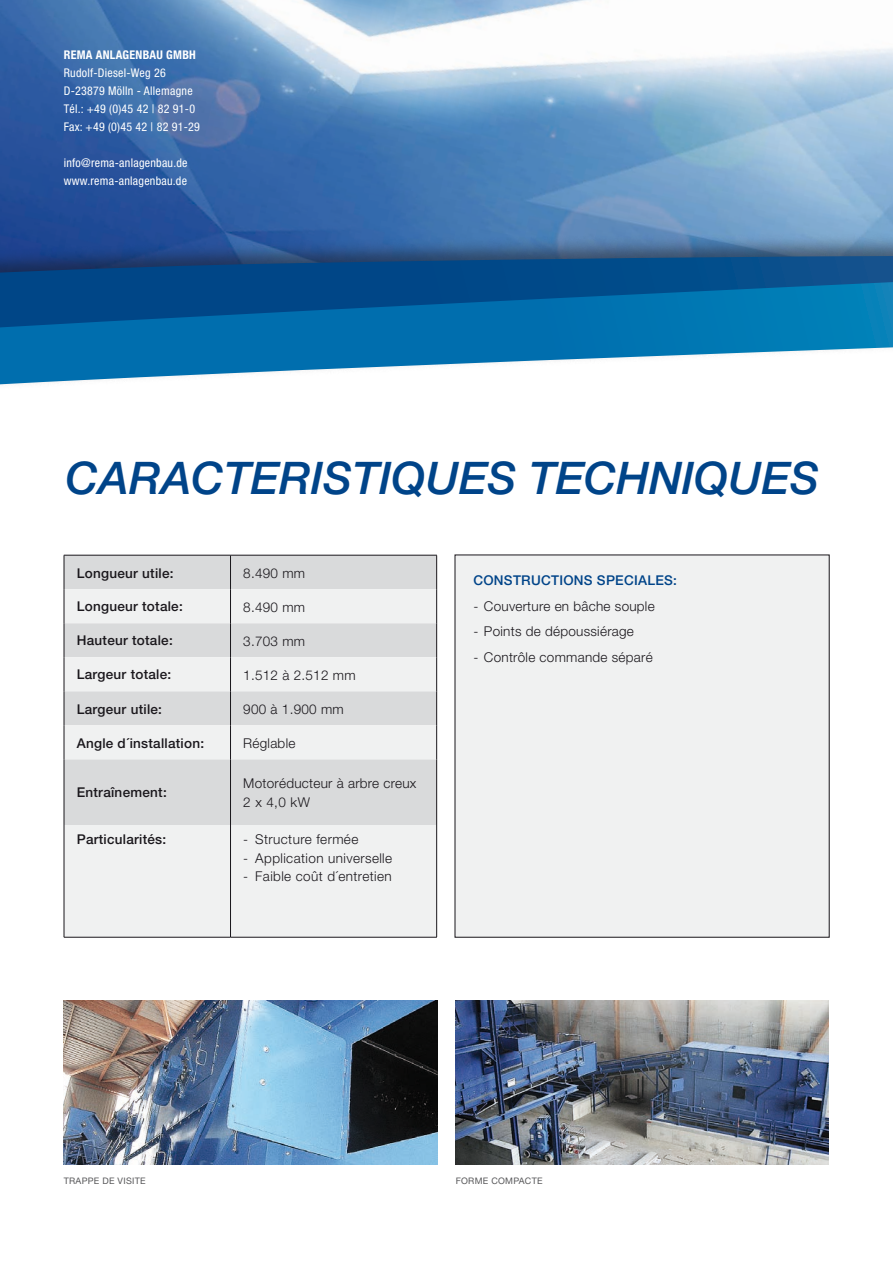
<style>
.page{position:relative;width:893px;height:1263px;background:#fff}
.page>*{position:absolute;margin:0;border:0;box-sizing:border-box;transform-origin:0 0}
.t1{font:italic 500 45px "Helvetica Neue";color:#004489}
.t2{font:300 13.5px/18.6px "Helvetica Neue";letter-spacing:.02em;color:#1a171c}
.t3{font:500 13.5px "Helvetica Neue";letter-spacing:.02em;color:#1a171c}
.t4{font:500 13.5px "Helvetica Neue";letter-spacing:.02em;color:#004489}
.t5{font:condensed 12px/18px "Helvetica Neue";letter-spacing:.02em;color:#fff}
.t6{font:700 condensed 12px "Helvetica Neue";letter-spacing:.02em;color:#fff}
.t7{font:9px "Helvetica Neue";letter-spacing:.03em;color:#58585a}
</style>
<div class="page">
<img style="left:0;top:0;width:893px;height:233px">
<div style="left:0;top:233px;width:893px;height:159px;background:#1a171c;opacity:.5"></div>
<svg style="left:0;top:256px;width:893px;height:26px;background:#0a4783"></svg>
<svg style="left:0;top:282px;width:893px;height:102px"></svg>
<div style="left:455px;top:555px;width:374px;height:382px;background:#f0f1f1"></div>
<img style="left:64px;top:1001px;width:374px;height:163px">
<img style="left:455px;top:1001px;width:373px;height:163px">
<div style="left:65px;top:556px;width:371px;height:33px;background:#d9dadb"></div>
<svg style="left:65px;top:589px;width:371px;height:348px;fill:#f0f1f1"></svg>
<hr style="left:230px;top:555px;width:1px;height:34px;background:#1a171c">
<hr style="left:230px;top:589px;width:1px;height:34px;background:#1a171c">
<hr style="left:230px;top:623px;width:1px;height:34px;background:#1a171c">
<hr style="left:230px;top:657px;width:1px;height:34px;background:#1a171c">
<hr style="left:230px;top:691px;width:1px;height:34px;background:#1a171c">
<hr style="left:230px;top:725px;width:1px;height:34px;background:#1a171c">
<hr style="left:230px;top:759px;width:1px;height:66px;background:#1a171c">
<hr style="left:230px;top:825px;width:1px;height:112px;background:#1a171c">
<hr style="left:64px;top:555px;width:166px;height:1px;background:#1a171c">
<hr style="left:64px;top:555px;width:1px;height:34px;background:#1a171c">
<hr style="left:230px;top:555px;width:207px;height:1px;background:#1a171c">
<hr style="left:436px;top:555px;width:1px;height:34px;background:#1a171c">
<hr style="left:64px;top:589px;width:1px;height:34px;background:#1a171c">
<hr style="left:436px;top:589px;width:1px;height:34px;background:#1a171c">
<hr style="left:64px;top:623px;width:1px;height:34px;background:#1a171c">
<hr style="left:436px;top:623px;width:1px;height:34px;background:#1a171c">
<hr style="left:64px;top:657px;width:1px;height:34px;background:#1a171c">
<hr style="left:436px;top:657px;width:1px;height:34px;background:#1a171c">
<hr style="left:64px;top:691px;width:1px;height:34px;background:#1a171c">
<hr style="left:436px;top:691px;width:1px;height:34px;background:#1a171c">
<hr style="left:64px;top:725px;width:1px;height:34px;background:#1a171c">
<hr style="left:436px;top:725px;width:1px;height:34px;background:#1a171c">
<hr style="left:64px;top:759px;width:1px;height:66px;background:#1a171c">
<hr style="left:436px;top:759px;width:1px;height:66px;background:#1a171c">
<hr style="left:64px;top:825px;width:1px;height:112px;background:#1a171c">
<hr style="left:436px;top:825px;width:1px;height:112px;background:#1a171c">
<hr style="left:64px;top:937px;width:166px;height:1px;background:#1a171c">
<hr style="left:230px;top:937px;width:207px;height:1px;background:#1a171c">
<p class="t6" style="left:64px;top:47px;width:134px">REMA ANLAGENBAU GMBH</p>
<p class="t5" style="left:64px;top:63px;width:138px">Rudolf-Diesel-Weg 26<br>D-23879 Mölln - Allemagne<br>Tél.: +49 (0)45 42 | 82 91-0<br>Fax: +49 (0)45 42 | 82 91-29</p>
<p class="t5" style="left:64px;top:153px;width:125px">info@rema-anlagenbau.de www.rema-anlagenbau.de</p>
<h1 class="t1" style="left:66px;top:452px;width:754px">CARACTERIS TIQUES TECHNIQUES</h1>
<p class="t3" style="left:77px;top:565px;width:98px">Longueur utile:</p>
<p class="t2" style="left:243px;top:563px;width:63px">8.490 mm</p>
<p class="t3" style="left:77px;top:599px;width:108px">Longueur totale:</p>
<p class="t2" style="left:243px;top:597px;width:63px">8.490 mm</p>
<p class="t3" style="left:77px;top:633px;width:98px">Hauteur totale:</p>
<p class="t2" style="left:243px;top:631px;width:63px">3.703 mm</p>
<p class="t3" style="left:77px;top:667px;width:96px">Largeur totale:</p>
<p class="t2" style="left:243px;top:665px;width:114px">1.512 à 2.512 mm</p>
<p class="t3" style="left:77px;top:701px;width:87px">Largeur utile:</p>
<p class="t2" style="left:243px;top:699px;width:102px">900 à 1.900 mm</p>
<p class="t3" style="left:77px;top:735px;width:129px">Angle d´installation:</p>
<p class="t2" style="left:243px;top:733px;width:54px">Réglable</p>
<p class="t3" style="left:77px;top:784px;width:92px">Entraînement:</p>
<p class="t2" style="left:243px;top:774px;width:175px">Motoréducteur à arbre creux<br>2 x 4,0 kW</p>
<p class="t3" style="left:77px;top:831px;width:91px">Particularités:</p>
<p class="t2" style="left:243px;top:830px;width:117px">- Structure fermée</p>
<p class="t2" style="left:243px;top:848px;width:150px">- Application universelle</p>
<p class="t2" style="left:243px;top:867px;width:150px">- Faible coût d´entretien</p>
<p class="t4" style="left:473px;top:572px;width:205px">CONSTRUCTIONS SPECIALES:</p>
<p class="t2" style="left:473px;top:596px;width:183px">- Couverture en bâche souple</p>
<p class="t2" style="left:473px;top:622px;width:162px">- Points de dépoussiérage</p>
<p class="t2" style="left:473px;top:647px;width:181px">- Contrôle commande séparé</p>
<p class="t7" style="left:64px;top:1176px;width:83px">TRAPPE DE VISITE</p>
<p class="t7" style="left:456px;top:1176px;width:88px">FORME COMPACTE</p>
</div>
